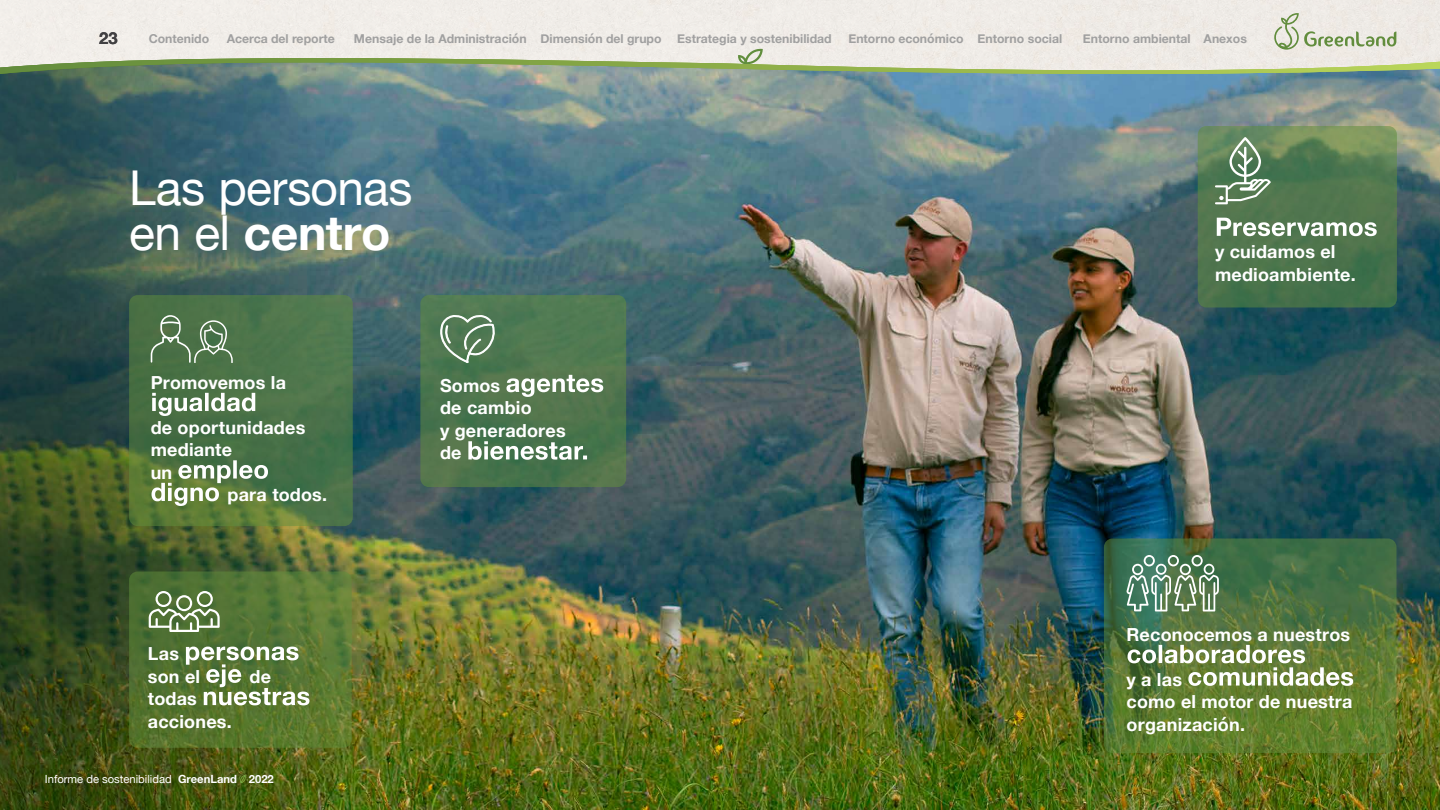
<style>
.page{position:relative;width:1440px;height:810px;background:#fff}
.page>*{position:absolute;margin:0;border:0;box-sizing:border-box;transform-origin:0 0}
.t1{font:48px/45px "Helvetica Neue";letter-spacing:-.015em;color:#fff}
.t2{font:700 25.5px/22.5px "Helvetica Neue";letter-spacing:.01em;color:#fff}
.t3{font:700 18px/22.5px "Helvetica Neue";letter-spacing:.01em;color:#fff}
.t4{font:700 16.5px "Helvetica Neue";color:#414042}
.t5{font:700 12.3px "Helvetica Neue";color:#a0a0a0}
.t6{font:11.25px "Helvetica Neue";color:#fff}
.s1{font-weight:700}
.s2{font-size:18px}
.s3{font-size:25.5px}
</style>
<div class="page">
<img style="left:0;top:0;width:1440px;height:810px">
<img style="left:0;top:81px;width:563px;height:729px">
<svg style="left:129px;top:295px;width:224px;height:231px;fill:#4b7346"></svg>
<svg style="left:420px;top:295px;width:206px;height:192px;fill:#50764e"></svg>
<svg style="left:129px;top:572px;width:223px;height:176px"></svg>
<svg style="left:1104px;top:538px;width:293px;height:215px"></svg>
<svg style="left:1198px;top:126px;width:199px;height:182px;fill:#50754e"></svg>
<svg style="left:151px;top:314px;width:82px;height:49px"></svg>
<svg style="left:436px;top:314px;width:60px;height:49px"></svg>
<svg style="left:149px;top:591px;width:71px;height:41px"></svg>
<svg style="left:1215px;top:137px;width:56px;height:67px"></svg>
<svg style="left:1127px;top:555px;width:92px;height:56px"></svg>
<svg style="left:0;top:13px;width:1440px;height:68px"></svg>
<svg style="left:240px;top:775px;width:6px;height:8px"></svg>
<p class="t4" style="left:99px;top:25px;width:20px">23</p>
<p class="t5" style="left:149px;top:29px;width:62px">Contenido</p>
<p class="t5" style="left:227px;top:29px;width:110px">Acerca del reporte</p>
<p class="t5" style="left:354px;top:29px;width:309px">Mensaje de la Administración Dimensión del grupo</p>
<p class="t5" style="left:677px;top:29px;width:156px">Estrategia y sostenibilidad</p>
<p class="t5" style="left:848px;top:29px;width:215px">Entorno económico Entorno social</p>
<p class="t5" style="left:1083px;top:29px;width:166px">Entorno ambiental Anexos</p>
<h1 class="t1" style="left:129px;top:168px;width:285px">Las personas en el <span class="s1">centro</span></h1>
<p class="t3" style="left:151px;top:371px;width:137px">Promovemos la</p>
<h2 class="t2" style="left:151px;top:391px;width:107px">igualdad</h2>
<p class="t3" style="left:151px;top:416px;width:156px">de oportunidades mediante</p>
<h2 class="t2" style="left:151px;top:459px;width:120px"><span class="s2">un</span> empleo</h2>
<p class="t3" style="left:151px;top:484px;width:178px"><span class="s3">digno</span> para todos.</p>
<h2 class="t2" style="left:440px;top:372px;width:165px"><span class="s2">Somos</span> agentes</h2>
<p class="t3" style="left:440px;top:397px;width:127px">de cambio<br>y generadores</p>
<h2 class="t2" style="left:440px;top:440px;width:150px"><span class="s2">de</span> bienestar.</h2>
<h2 class="t2" style="left:148px;top:640px;width:153px"><span class="s2">Las</span> personas</h2>
<p class="t3" style="left:148px;top:665px;width:125px">son el <span class="s3">eje</span> de</p>
<h2 class="t2" style="left:148px;top:685px;width:164px"><span class="s2">todas</span> nuestras</h2>
<p class="t3" style="left:148px;top:710px;width:85px">acciones.</p>
<p class="t6" style="left:45px;top:771px;width:230px">Informe de sostenibilidad <span class="s1">GreenLand 2022</span></p>
<h2 class="t2" style="left:1215px;top:216px;width:164px">Preservamos</h2>
<p class="t3" style="left:1215px;top:241px;width:142px">y cuidamos el medioambiente.</p>
<p class="t3" style="left:1127px;top:623px;width:225px">Reconocemos a nuestros</p>
<h2 class="t2" style="left:1127px;top:643px;width:229px">colaboradores<br><span class="s2">y a las</span> comunidades</h2>
<p class="t3" style="left:1127px;top:691px;width:228px">como el motor de nuestra organización.</p>
</div>
